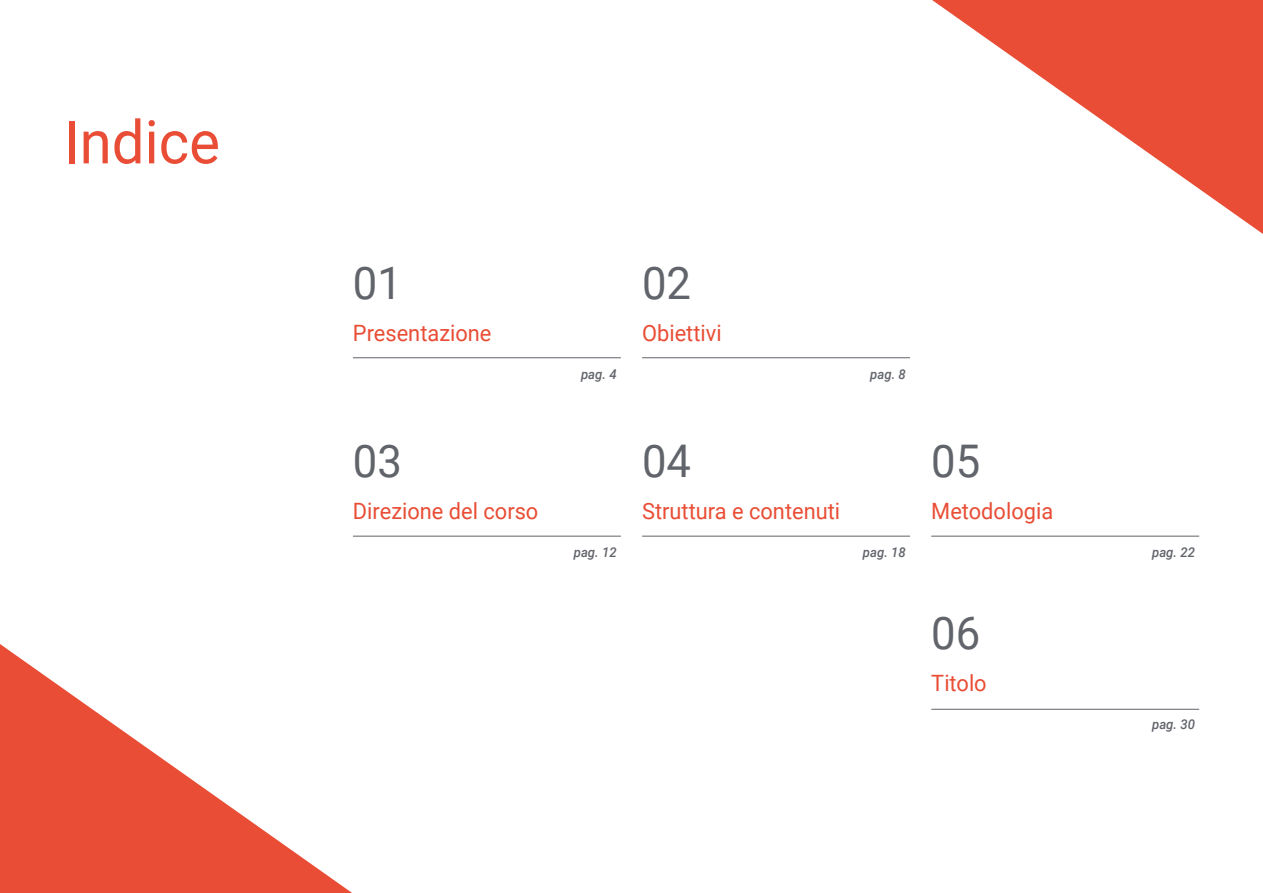
<style>
.page{position:relative;width:1263px;height:893px;background:#fff}
.page>*{position:absolute;margin:0;border:0;box-sizing:border-box;transform-origin:0 0}
.t1{font:60px "Roboto";color:#e94d35}
.t2{font:45px "Roboto";color:#61646a}
.t3{font:22.5px "Roboto";color:#e94d35}
.t4{font:italic 500 13.5px "Roboto";color:#61646a}
</style>
<div class="page">
<svg style="left:0;top:644px;width:352px;height:249px"></svg>
<svg style="left:932px;top:0;width:331px;height:234px"></svg>
<hr style="left:353px;top:357px;width:268px;height:1px;background:#61646a">
<hr style="left:642px;top:536px;width:268px;height:1px;background:#61646a">
<hr style="left:642px;top:357px;width:268px;height:1px;background:#61646a">
<hr style="left:931px;top:536px;width:268px;height:1px;background:#61646a">
<hr style="left:931px;top:709px;width:268px;height:1px;background:#61646a">
<hr style="left:353px;top:536px;width:268px;height:1px;background:#61646a">
<h1 class="t1" style="left:64px;top:100px;width:158px">Indice</h1>
<h2 class="t2" style="left:353px;top:251px;width:51px">01</h2>
<h2 class="t2" style="left:642px;top:251px;width:51px">02</h2>
<p class="t3" style="left:353px;top:317px;width:140px">Presentazione</p>
<p class="t3" style="left:642px;top:317px;width:81px">Obiettivi</p>
<p class="t4" style="left:581px;top:365px;width:37px">pag. 4</p>
<p class="t4" style="left:870px;top:365px;width:37px">pag. 8</p>
<h2 class="t2" style="left:353px;top:430px;width:51px">03</h2>
<h2 class="t2" style="left:642px;top:430px;width:51px">04</h2>
<h2 class="t2" style="left:931px;top:430px;width:51px">05</h2>
<p class="t3" style="left:353px;top:496px;width:187px">Direzione del corso</p>
<p class="t3" style="left:642px;top:496px;width:200px">Struttura e contenuti</p>
<p class="t3" style="left:931px;top:496px;width:123px">Metodologia</p>
<p class="t4" style="left:574px;top:543px;width:44px">pag. 12</p>
<p class="t4" style="left:863px;top:543px;width:44px">pag. 18</p>
<h2 class="t2" style="left:931px;top:602px;width:51px">06</h2>
<p class="t3" style="left:931px;top:668px;width:57px">Titolo</p>
<p class="t4" style="left:1152px;top:543px;width:44px">pag. 22</p>
<p class="t4" style="left:1152px;top:715px;width:44px">pag. 30</p>
</div>
